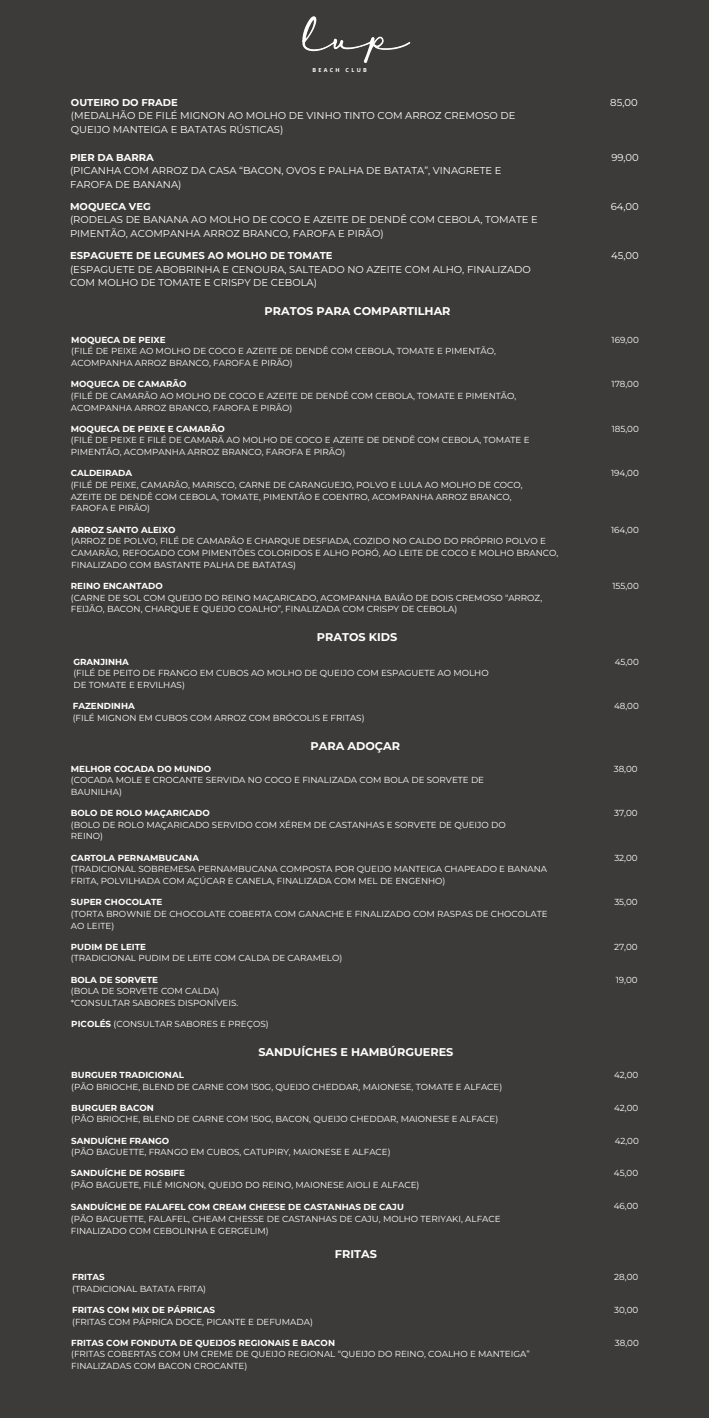
<style>
.page{position:relative;width:709px;height:1418px;background:#fff}
.page>*{position:absolute;margin:0;border:0;box-sizing:border-box;transform-origin:0 0}
.t1{font:700 11.25px "Montserrat";color:#fff}
.t2{font:10px/13.4px "Montserrat";color:#fff}
.t3{font:8.75px/11.6px "Montserrat";color:#fff}
.t4{font:700 5.5px "Open Sans";letter-spacing:.41em;color:#fff}
.s1{font-weight:700}
</style>
<div class="page">
<div style="left:0;top:0;width:709px;height:1417px;background:#3d3b39"></div>
<img style="left:302px;top:16px;width:109px;height:47px">
<h3 class="t4" style="left:312px;top:66px;width:56px">BEACH CLUB</h3>
<h3 class="t2" style="left:71px;top:96px;width:446px"><span class="s1">OUTEIRO DO FRADE<br></span>(MEDALHÃO DE FILÉ MIGNON AO MOLHO DE VINHO TINTO COM ARROZ CREMOSO DE<br>QUEIJO MANTEIGA E BATATAS RÚSTICAS)</h3>
<h3 class="t2" style="left:610px;top:96px;width:29px">85,00</h3>
<p class="t2" style="left:70px;top:151px;width:433px"><span class="s1">PIER DA BARRA<br></span>(PICANHA COM ARROZ DA CASA “BACON, OVOS E PALHA DE BATATA”, VINAGRETE E<br>FAROFA DE BANANA)</p>
<p class="t2" style="left:611px;top:151px;width:29px">99,00</p>
<h2 class="t2" style="left:70px;top:200px;width:469px"><span class="s1">MOQUECA VEG<br></span>(RODELAS DE BANANA AO MOLHO DE COCO E AZEITE DE DENDÊ COM CEBOLA, TOMATE E<br>PIMENTÃO, ACOMPANHA ARROZ BRANCO, FAROFA E PIRÃO)</h2>
<h2 class="t2" style="left:611px;top:200px;width:30px">64,00</h2>
<h2 class="t2" style="left:70px;top:249px;width:462px"><span class="s1">ESPAGUETE DE LEGUMES AO MOLHO DE TOMATE<br></span>(ESPAGUETE DE ABOBRINHA E CENOURA, SALTEADO NO AZEITE COM ALHO, FINALIZADO<br>COM MOLHO DE TOMATE E CRISPY DE CEBOLA)</h2>
<h2 class="t2" style="left:611px;top:249px;width:29px">45,00</h2>
<h3 class="t1" style="left:265px;top:304px;width:187px">PRATOS PARA COMPARTILHAR</h3>
<h1 class="t3" style="left:71px;top:334px;width:426px"><span class="s1">MOQUECA DE PEIXE<br></span>(FILÉ DE PEIXE AO MOLHO DE COCO E AZEITE DE DENDÊ COM CEBOLA, TOMATE E PIMENTÃO,<br>ACOMPANHA ARROZ BRANCO, FAROFA E PIRÃO)</h1>
<h3 class="t3" style="left:611px;top:334px;width:29px">169,00</h3>
<h3 class="t3" style="left:71px;top:378px;width:447px"><span class="s1">MOQUECA DE CAMARÃO<br></span>(FILÉ DE CAMARÃO AO MOLHO DE COCO E AZEITE DE DENDÊ COM CEBOLA, TOMATE E PIMENTÃO,<br>ACOMPANHA ARROZ BRANCO, FAROFA E PIRÃO)</h3>
<h3 class="t3" style="left:611px;top:378px;width:29px">178,00</h3>
<h3 class="t3" style="left:71px;top:423px;width:460px"><span class="s1">MOQUECA DE PEIXE E CAMARÃO<br></span>(FILÉ DE PEIXE E FILÉ DE CAMARÃ AO MOLHO DE COCO E AZEITE DE DENDÊ COM CEBOLA, TOMATE E<br>PIMENTÃO, ACOMPANHA ARROZ BRANCO, FAROFA E PIRÃO)</h3>
<h3 class="t3" style="left:612px;top:423px;width:29px">185,00</h3>
<h1 class="t3" style="left:71px;top:467px;width:453px"><span class="s1">CALDEIRADA<br></span>(FILÉ DE PEIXE, CAMARÃO, MARISCO, CARNE DE CARANGUEJO, POLVO E LULA AO MOLHO DE COCO, AZEITE DE DENDÊ COM CEBOLA, TOMATE, PIMENTÃO E COENTRO, ACOMPANHA ARROZ BRANCO, FAROFA E PIRÃO)</h1>
<h3 class="t3" style="left:611px;top:467px;width:29px">194,00</h3>
<h3 class="t3" style="left:71px;top:524px;width:488px"><span class="s1">ARROZ SANTO ALEIXO<br></span>(ARROZ DE POLVO, FILÉ DE CAMARÃO E CHARQUE DESFIADA, COZIDO NO CALDO DO PRÓPRIO POLVO E CAMARÃO, REFOGADO COM PIMENTÕES COLORIDOS E ALHO PORÓ, AO LEITE DE COCO E MOLHO BRANCO, FINALIZADO COM BASTANTE PALHA DE BATATAS)</h3>
<h1 class="t3" style="left:611px;top:524px;width:29px">164,00</h1>
<h3 class="t3" style="left:71px;top:580px;width:473px"><span class="s1">REINO ENCANTADO<br></span>(CARNE DE SOL COM QUEIJO DO REINO MAÇARICADO, ACOMPANHA BAIÃO DE DOIS CREMOSO “ARROZ,<br>FEIJÃO, BACON, CHARQUE E QUEIJO COALHO”, FINALIZADA COM CRISPY DE CEBOLA)</h3>
<h3 class="t3" style="left:612px;top:580px;width:28px">155,00</h3>
<h3 class="t1" style="left:317px;top:630px;width:82px">PRATOS KIDS</h3>
<h3 class="t3" style="left:73px;top:655px;width:417px"><span class="s1">GRANJINHA<br></span>(FILÉ DE PEITO DE FRANGO EM CUBOS AO MOLHO DE QUEIJO COM ESPAGUETE AO MOLHO<br>DE TOMATE E ERVILHAS)</h3>
<h3 class="t3" style="left:614px;top:655px;width:26px">45,00</h3>
<h3 class="t3" style="left:73px;top:700px;width:293px"><span class="s1">FAZENDINHA<br></span>(FILÉ MIGNON EM CUBOS COM ARROZ COM BRÓCOLIS E FRITAS)</h3>
<h3 class="t3" style="left:614px;top:700px;width:26px">48,00</h3>
<h3 class="t1" style="left:311px;top:739px;width:91px">PARA ADOÇAR</h3>
<h1 class="t3" style="left:71px;top:762px;width:415px"><span class="s1">MELHOR COCADA DO MUNDO<br></span>(COCADA MOLE E CROCANTE SERVIDA NO COCO E FINALIZADA COM BOLA DE SORVETE DE<br>BAUNILHA)</h1>
<h3 class="t3" style="left:614px;top:762px;width:25px">38,00</h3>
<h3 class="t3" style="left:71px;top:807px;width:436px"><span class="s1">BOLO DE ROLO MAÇARICADO<br></span>(BOLO DE ROLO MAÇARICADO SERVIDO COM XÉREM DE CASTANHAS E SORVETE DE QUEIJO DO<br>REINO)</h3>
<h3 class="t3" style="left:614px;top:807px;width:25px">37,00</h3>
<h3 class="t3" style="left:71px;top:851px;width:478px"><span class="s1">CARTOLA PERNAMBUCANA<br></span>(TRADICIONAL SOBREMESA PERNAMBUCANA COMPOSTA POR QUEIJO MANTEIGA CHAPEADO E BANANA<br>FRITA, POLVILHADA COM AÇÚCAR E CANELA, FINALIZADA COM MEL DE ENGENHO)</h3>
<h1 class="t3" style="left:614px;top:851px;width:25px">32,00</h1>
<h3 class="t3" style="left:71px;top:896px;width:478px"><span class="s1">SUPER CHOCOLATE<br></span>(TORTA BROWNIE DE CHOCOLATE COBERTA COM GANACHE E FINALIZADO COM RASPAS DE CHOCOLATE<br>AO LEITE)</h3>
<h3 class="t3" style="left:614px;top:896px;width:25px">35,00</h3>
<h3 class="t3" style="left:71px;top:940px;width:273px"><span class="s1">PUDIM DE LEITE<br></span>(TRADICIONAL PUDIM DE LEITE COM CALDA DE CARAMELO)</h3>
<h2 class="t3" style="left:614px;top:940px;width:25px">27,00</h2>
<h2 class="t3" style="left:71px;top:973px;width:169px"><span class="s1">BOLA DE SORVETE<br></span>(BOLA DE SORVETE COM CALDA) *CONSULTAR SABORES DISPONÍVEIS.</h2>
<h2 class="t3" style="left:616px;top:973px;width:23px">19,00</h2>
<h3 class="t3" style="left:71px;top:1018px;width:199px"><span class="s1">PICOLÉS</span> (CONSULTAR SABORES E PREÇOS)</h3>
<h3 class="t1" style="left:258px;top:1045px;width:196px">SANDUÍCHES E HAMBÚRGUERES</h3>
<h2 class="t3" style="left:71px;top:1069px;width:433px"><span class="s1">BURGUER TRADICIONAL<br></span>(PÃO BRIOCHE, BLEND DE CARNE COM 150G, QUEIJO CHEDDAR, MAIONESE, TOMATE E ALFACE)</h2>
<h3 class="t3" style="left:614px;top:1069px;width:26px">42,00</h3>
<h3 class="t3" style="left:71px;top:1101px;width:428px"><span class="s1">BURGUER BACON<br></span>(PÃO BRIOCHE, BLEND DE CARNE COM 150G, BACON, QUEIJO CHEDDAR, MAIONESE E ALFACE)</h3>
<h3 class="t3" style="left:614px;top:1101px;width:26px">42,00</h3>
<h3 class="t3" style="left:71px;top:1134px;width:321px"><span class="s1">SANDUÍCHE FRANGO<br></span>(PÃO BAGUETTE, FRANGO EM CUBOS, CATUPIRY, MAIONESE E ALFACE)</h3>
<h3 class="t3" style="left:614px;top:1134px;width:26px">42,00</h3>
<h3 class="t3" style="left:71px;top:1167px;width:350px"><span class="s1">SANDUÍCHE DE ROSBIFE<br></span>(PÃO BAGUETE, FILÉ MIGNON, QUEIJO DO REINO, MAIONESE AIOLI E ALFACE)</h3>
<h3 class="t3" style="left:614px;top:1167px;width:26px">45,00</h3>
<h3 class="t3" style="left:71px;top:1201px;width:431px"><span class="s1">SANDUÍCHE DE FALAFEL COM CREAM CHEESE DE CASTANHAS DE CAJU<br></span>(PÃO BAGUETTE, FALAFEL, CHEAM CHESSE DE CASTANHAS DE CAJU, MOLHO TERIYAKI, ALFACE<br>FINALIZADO COM CEBOLINHA E GERGELIM)</h3>
<h3 class="t3" style="left:614px;top:1200px;width:26px">46,00</h3>
<h3 class="t3" style="left:72px;top:1271px;width:135px"><span class="s1">FRITAS<br></span>(TRADICIONAL BATATA FRITA)</h3>
<h3 class="t3" style="left:614px;top:1271px;width:25px">28,00</h3>
<h3 class="t1" style="left:335px;top:1247px;width:43px">FRITAS</h3>
<h3 class="t3" style="left:72px;top:1303px;width:242px"><span class="s1">FRITAS COM MIX DE PÁPRICAS<br></span>(FRITAS COM PÁPRICA DOCE, PICANTE E DEFUMADA)</h3>
<h3 class="t3" style="left:614px;top:1303px;width:26px">30,00</h3>
<h3 class="t3" style="left:71px;top:1336px;width:460px"><span class="s1">FRITAS COM FONDUTA DE QUEIJOS REGIONAIS E BACON<br></span>(FRITAS COBERTAS COM UM CREME DE QUEIJO REGIONAL “QUEIJO DO REINO, COALHO E MANTEIGA”<br>FINALIZADAS COM BACON CROCANTE)</h3>
<h3 class="t3" style="left:615px;top:1336px;width:25px">38,00</h3>
</div>
